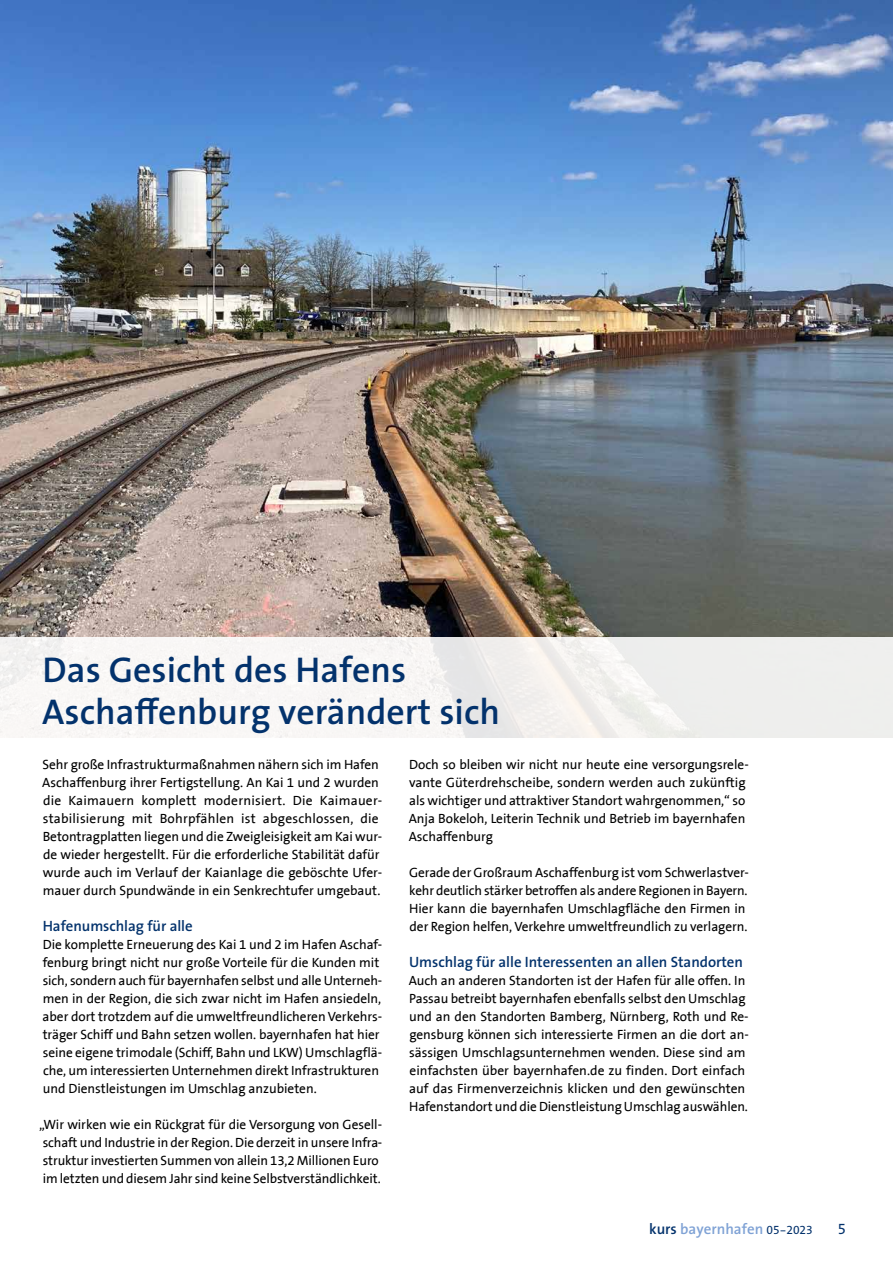
<style>
.page{position:relative;width:893px;height:1263px;background:#fff}
.page>*{position:absolute;margin:0;border:0;box-sizing:border-box;transform-origin:0 0}
.t1{font:600 36px/42px "The Sans";color:#03326c}
.t2{font:600 15px "The Sans";letter-spacing:-.005em;color:#03326c}
.t3{font:600 15px "The Sans";color:#7fa2d5}
.t4{font:15px "The Sans Regular Expert";color:#03326c}
.t5{font:13.5px/18px "The Sans B5 Plain";letter-spacing:-.005em;color:#000}
.s1{color:#03326c}
.s2{font-family:"The Sans Regular Expert";font-weight:400;font-size:12px;color:#03326c}
</style>
<div class="page">
<img style="left:0;top:0;width:893px;height:638px">
<div style="left:0;top:638px;width:893px;height:109px;background:#f6f4f3"></div>
<h1 class="t1" style="left:42px;top:647px;width:459px">Das Gesicht des Hafens<br>Aschaffenburg verändert sich</h1>
<p class="t5" style="left:42px;top:756px;width:341px">Sehr große Infrastrukturmaßnahmen nähern sich im Hafen Aschaffenburg ihrer Fertigstellung. An Kai 1 und 2 wurden die Kaimauern komplett modernisiert. Die Kaimauer&shy;stabilisierung mit Bohrpfählen ist abgeschlossen, die Betontragplatten liegen und die Zweigleisigkeit am Kai wur&shy;de wieder hergestellt. Für die erforderliche Stabilität dafür wurde auch im Verlauf der Kaianlage die geböschte Ufer&shy;mauer durch Spundwände in ein Senkrechtufer umgebaut.</p>
<p class="t2" style="left:43px;top:913px;width:151px">Hafenumschlag für alle</p>
<p class="t5" style="left:43px;top:936px;width:341px">Die komplette Erneuerung des Kai 1 und 2 im Hafen Aschaf&shy;fenburg bringt nicht nur große Vorteile für die Kunden mit sich, sondern auch für bayernhafen selbst und alle Unterneh&shy;men in der Region, die sich zwar nicht im Hafen ansiedeln, aber dort trotzdem auf die umweltfreundlicheren Verkehrs&shy;träger Schiff und Bahn setzen wollen. bayernhafen hat hier seine eigene trimodale (Schiff, Bahn und LKW) Umschlagflä&shy;che, um interessierten Unternehmen direkt Infrastrukturen und Dienstleistungen im Umschlag anzubieten.</p>
<p class="t5" style="left:39px;top:1116px;width:345px">„Wir wirken wie ein Rückgrat für die Versorgung von Gesell&shy;schaft und Industrie in der Region. Die derzeit in unsere Infra&shy;struktur investierten Summen von allein 13,2 Millionen Euro im letzten und diesem Jahr sind keine Selbstverständlichkeit.</p>
<p class="t5" style="left:409px;top:756px;width:341px">Doch so bleiben wir nicht nur heute eine versorgungsrele&shy;vante Güterdrehscheibe, sondern werden auch zukünftig als wichtiger und attraktiver Standort wahrgenommen,“ so Anja Bokeloh, Leiterin Technik und Betrieb im bayernhafen Aschaffenburg</p>
<p class="t5" style="left:409px;top:864px;width:341px">Gerade der Großraum Aschaffenburg ist vom Schwerlastver&shy;kehr deutlich stärker betroffen als andere Regionen in Bayern.<br>Hier kann die bayernhafen Umschlagfläche den Firmen in der Region helfen, Verkehre umweltfreundlich zu verlagern.</p>
<p class="t2" style="left:409px;top:949px;width:335px">Umschlag für alle Interessenten an allen Standorten</p>
<p class="t5" style="left:409px;top:972px;width:341px">Auch an anderen Standorten ist der Hafen für alle offen. In Passau betreibt bayernhafen ebenfalls selbst den Umschlag und an den Standorten Bamberg, Nürnberg, Roth und Re&shy;gensburg können sich interessierte Firmen an die dort an&shy;sässigen Umschlagsunternehmen wenden. Diese sind am einfachsten über bayernhafen.de zu finden. Dort einfach auf das Firmenverzeichnis klicken und den gewünschten Hafenstandort und die Dienstleistung Umschlag auswählen.</p>
<p class="t3" style="left:649px;top:1216px;width:165px"><span class="s1">kurs</span> bayernhafen <span class="s2">05-2023</span></p>
<p class="t4" style="left:838px;top:1216px;width:10px">5</p>
</div>
